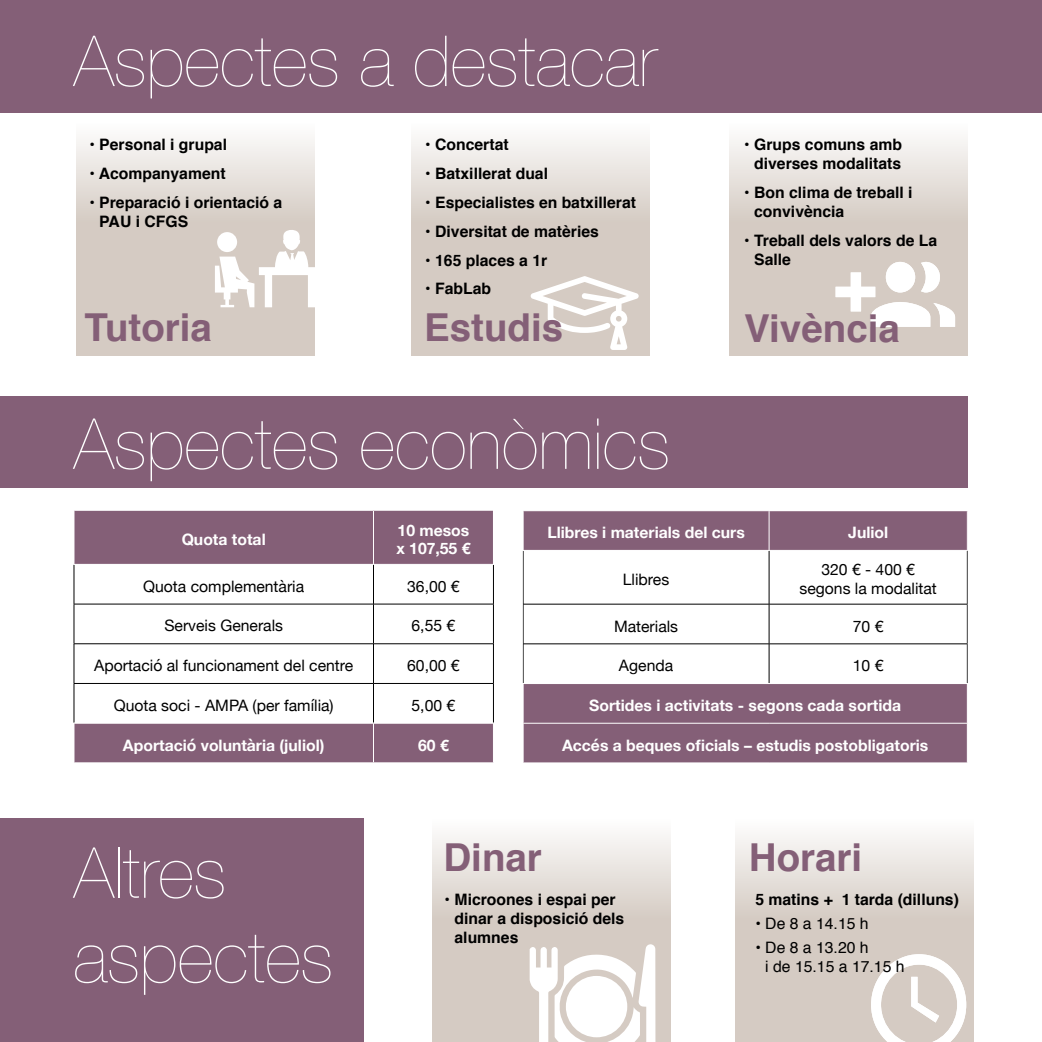
<style>
.page{position:relative;width:1042px;height:1042px;background:#fff}
.page>*{position:absolute;margin:0;border:0;box-sizing:border-box;transform-origin:0 0}
.t1{font:200 70.52px/84.7px "Helvetica Neue";color:#fff}
.t2{font:700 38.5px "Helvetica";color:#845f77}
.t3{font:700 15.75px/18.9px "Helvetica";color:#000}
.t4{font:15.75px/18.9px "Helvetica Neue";color:#000;text-align:center}
.t5{font:700 15.75px/18.9px "Helvetica Neue";color:#fff}
.t6{font:15.75px/18.9px "Helvetica";color:#000}
</style>
<div class="page">
<div style="left:0;top:0;width:1042px;height:112px;background:#845f77"></div>
<svg style="left:736px;top:835px;width:238px;height:207px;background:#ddd5cf"></svg>
<svg style="left:871px;top:954px;width:95px;height:88px"></svg>
<svg style="left:77px;top:139px;width:238px;height:217px;background:#dcd4ce"></svg>
<svg style="left:412px;top:139px;width:238px;height:217px;background:#dcd4ce"></svg>
<svg style="left:729px;top:139px;width:238px;height:217px;background:#dcd4ce"></svg>
<svg style="left:531px;top:276px;width:107px;height:74px"></svg>
<div style="left:0;top:396px;width:967px;height:91px;background:#845f77"></div>
<div style="left:0;top:818px;width:363px;height:224px;background:#845f77"></div>
<div style="left:75px;top:511px;width:418px;height:251px;background:#845f77"></div>
<div style="left:373px;top:510px;width:120px;height:54px;background:#845f77"></div>
<svg style="left:75px;top:565px;width:418px;height:158px"></svg>
<hr style="left:74px;top:565px;width:1px;height:39px;background:#000">
<hr style="left:373px;top:565px;width:1px;height:39px;background:#000">
<hr style="left:493px;top:565px;width:1px;height:39px;background:#000">
<hr style="left:74px;top:604px;width:299px;height:1px;background:#000">
<hr style="left:74px;top:604px;width:1px;height:39px;background:#000">
<hr style="left:373px;top:604px;width:121px;height:1px;background:#000">
<hr style="left:373px;top:604px;width:1px;height:39px;background:#000">
<hr style="left:493px;top:604px;width:1px;height:39px;background:#000">
<hr style="left:74px;top:643px;width:299px;height:1px;background:#000">
<hr style="left:74px;top:644px;width:1px;height:39px;background:#000">
<hr style="left:373px;top:643px;width:121px;height:1px;background:#000">
<hr style="left:373px;top:644px;width:1px;height:39px;background:#000">
<hr style="left:493px;top:644px;width:1px;height:39px;background:#000">
<hr style="left:74px;top:683px;width:299px;height:1px;background:#000">
<hr style="left:74px;top:684px;width:1px;height:39px;background:#000">
<hr style="left:373px;top:683px;width:121px;height:1px;background:#000">
<hr style="left:373px;top:684px;width:1px;height:39px;background:#000">
<hr style="left:493px;top:684px;width:1px;height:39px;background:#000">
<hr style="left:373px;top:510px;width:121px;height:1px;background:#fff">
<hr style="left:373px;top:564px;width:121px;height:1px;background:#fff">
<hr style="left:373px;top:723px;width:121px;height:1px;background:#fff">
<hr style="left:74px;top:723px;width:299px;height:1px;background:#fff">
<hr style="left:373px;top:723px;width:1px;height:39px;background:#fff">
<hr style="left:373px;top:511px;width:1px;height:53px;background:#fff">
<hr style="left:74px;top:564px;width:299px;height:1px;background:#fff">
<div style="left:524px;top:511px;width:442px;height:251px;background:#845f77"></div>
<div style="left:769px;top:511px;width:198px;height:39px;background:#845f77"></div>
<svg style="left:524px;top:551px;width:442px;height:132px"></svg>
<hr style="left:769px;top:551px;width:1px;height:53px;background:#000">
<hr style="left:523px;top:604px;width:246px;height:1px;background:#000">
<hr style="left:769px;top:604px;width:198px;height:1px;background:#000">
<hr style="left:769px;top:604px;width:1px;height:39px;background:#000">
<hr style="left:523px;top:643px;width:246px;height:1px;background:#000">
<hr style="left:769px;top:643px;width:198px;height:1px;background:#000">
<hr style="left:769px;top:644px;width:1px;height:39px;background:#000">
<hr style="left:769px;top:550px;width:199px;height:1px;background:#fff">
<hr style="left:768px;top:511px;width:1px;height:39px;background:#fff">
<hr style="left:523px;top:550px;width:246px;height:1px;background:#fff">
<hr style="left:523px;top:683px;width:246px;height:1px;background:#fff">
<hr style="left:523px;top:723px;width:246px;height:1px;background:#fff">
<hr style="left:769px;top:723px;width:199px;height:1px;background:#fff">
<hr style="left:769px;top:683px;width:199px;height:1px;background:#fff">
<div style="left:522px;top:509px;width:446px;height:255px;border:1px solid #fff"></div>
<svg style="left:432px;top:835px;width:238px;height:207px;background:#ded6d0"></svg>
<svg style="left:835px;top:262px;width:120px;height:65px"></svg>
<svg style="left:215px;top:229px;width:100px;height:78px"></svg>
<svg style="left:530px;top:944px;width:125px;height:98px"></svg>
<h1 class="t1" style="left:74px;top:16px;width:585px">Aspectes a destacar</h1>
<p class="t3" style="left:89px;top:135px;width:139px">• Personal i grupal</p>
<p class="t3" style="left:89px;top:164px;width:138px">• Acompanyament</p>
<p class="t3" style="left:99px;top:193px;width:184px;text-indent:-10px">• Preparació i orientació a<br>PAU i CFGS</p>
<p class="t3" style="left:425px;top:135px;width:85px">• Concertat</p>
<p class="t3" style="left:425px;top:164px;width:124px">• Batxillerat dual</p>
<p class="t3" style="left:425px;top:193px;width:212px">• Especialistes en batxillerat</p>
<p class="t3" style="left:425px;top:222px;width:175px">• Diversitat de matèries</p>
<p class="t3" style="left:425px;top:251px;width:123px">• 165 places a 1r</p>
<p class="t3" style="left:425px;top:279px;width:67px">• FabLab</p>
<h2 class="t2" style="left:84px;top:297px;width:129px">Tutoria</h2>
<h2 class="t2" style="left:424px;top:297px;width:141px">Estudis</h2>
<h1 class="t1" style="left:74px;top:399px;width:598px">Aspectes econòmics</h1>
<p class="t3" style="left:744px;top:135px;width:159px;text-align:center">• Grups comuns amb diverses modalitats</p>
<p class="t3" style="left:754px;top:183px;width:160px;text-indent:-10px">• Bon clima de treball i convivència</p>
<p class="t3" style="left:754px;top:231px;width:184px;text-indent:-10px">• Treball dels valors de La<br>Salle</p>
<h2 class="t2" style="left:744px;top:297px;width:157px">Vivència</h2>
<p class="t5" style="left:182px;top:530px;width:85px">Quota total</p>
<p class="t5" style="left:396px;top:521px;width:76px">10 mesos x 107,55 €</p>
<p class="t4" style="left:143px;top:577px;width:163px">Quota complementària</p>
<p class="t4" style="left:407px;top:577px;width:54px">36,00 €</p>
<p class="t4" style="left:164px;top:617px;width:120px">Serveis Generals</p>
<p class="t4" style="left:411px;top:617px;width:45px">6,55 €</p>
<p class="t4" style="left:94px;top:657px;width:261px">Aportació al funcionament del centre</p>
<p class="t4" style="left:407px;top:657px;width:54px">60,00 €</p>
<p class="t4" style="left:114px;top:697px;width:221px">Quota soci - AMPA (per família)</p>
<p class="t4" style="left:411px;top:697px;width:45px">5,00 €</p>
<p class="t5" style="left:123px;top:736px;width:203px">Aportació voluntària (juliol)</p>
<p class="t5" style="left:418px;top:736px;width:32px">60 €</p>
<p class="t5" style="left:547px;top:523px;width:199px">Llibres i materials del curs</p>
<p class="t5" style="left:848px;top:523px;width:41px">Juliol</p>
<p class="t4" style="left:623px;top:570px;width:48px">Llibres</p>
<p class="t4" style="left:799px;top:561px;width:139px">320 € - 400 € segons la modalitat</p>
<p class="t4" style="left:614px;top:617px;width:66px">Materials</p>
<p class="t4" style="left:853px;top:617px;width:32px">70 €</p>
<p class="t4" style="left:619px;top:657px;width:56px">Agenda</p>
<p class="t4" style="left:853px;top:657px;width:32px">10 €</p>
<p class="t5" style="left:589px;top:696px;width:313px">Sortides i activitats - segons cada sortida</p>
<p class="t5" style="left:562px;top:736px;width:368px">Accés a beques oficials – estudis postobligatoris</p>
<h1 class="t1" style="left:74px;top:828px;width:261px">Altres aspectes</h1>
<h2 class="t2" style="left:443px;top:826px;width:100px">Dinar</h2>
<h2 class="t2" style="left:749px;top:826px;width:115px">Horari</h2>
<p class="t3" style="left:454px;top:890px;width:171px;text-indent:-10px">• Microones i espai per dinar a disposició dels alumnes</p>
<p class="t3" style="left:755px;top:890px;width:205px">5 matins + 1 tarda (dilluns)</p>
<p class="t6" style="left:755px;top:914px;width:115px">• De 8 a 14.15 h</p>
<p class="t6" style="left:765px;top:938px;width:141px;text-indent:-10px">• De 8 a 13.20 h<br>i de 15.15 a 17.15 h</p>
</div>
